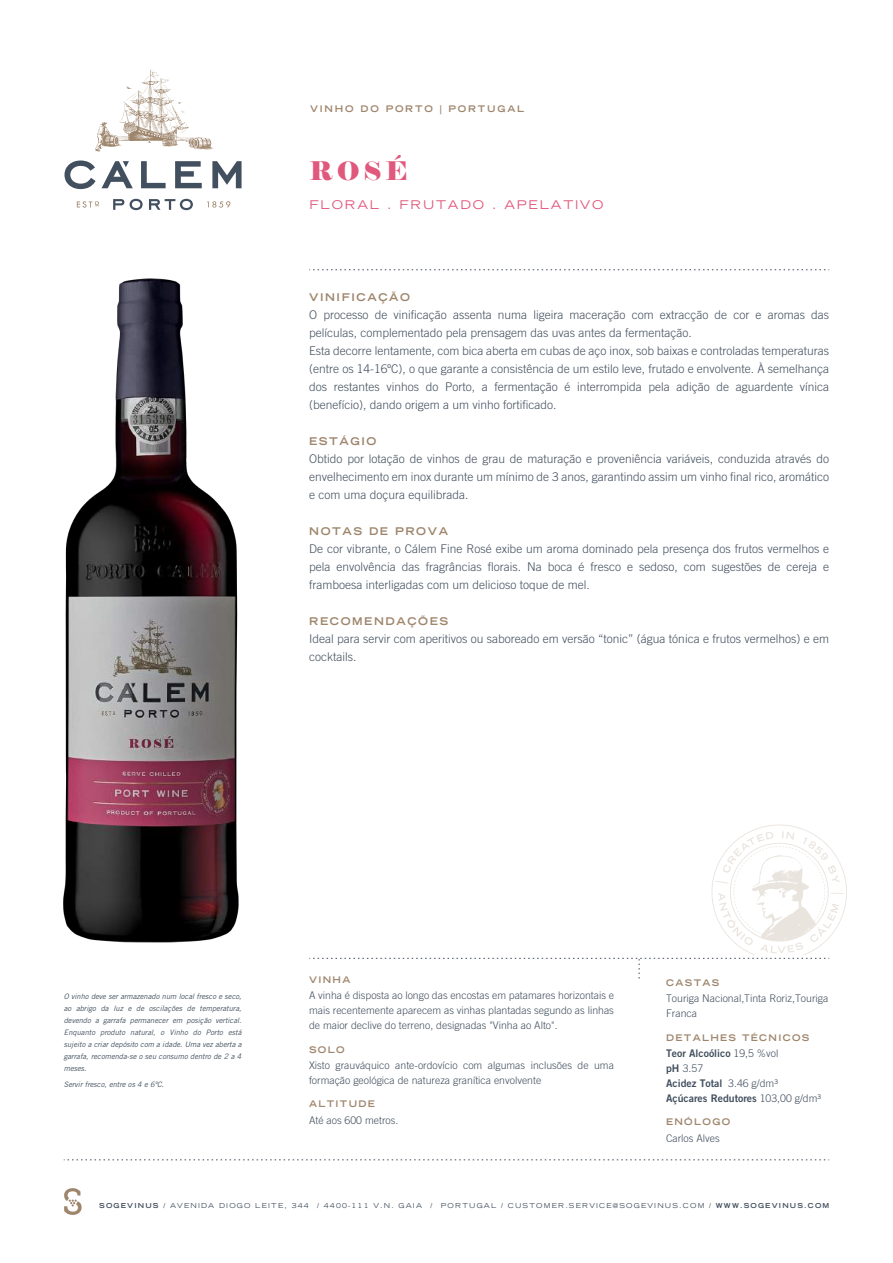
<style>
.page{position:relative;width:893px;height:1263px;background:#fff}
.page>*{position:absolute;margin:0;border:0;box-sizing:border-box;transform-origin:0 0}
.t1{font:25.5px "Elephant";color:#e0587c}
.t2{font:300 12px/18px "Trade Gothic LT Std";color:#424f5e}
.t3{font:expanded 12px "Trade Gothic LT Std";letter-spacing:.15em;color:#e0587c}
.t4{font:300 10.5px/15px "Trade Gothic LT Std";color:#424f5e}
.t5{font:10.5px/15px "Trade Gothic LT Std Bd 2";color:#424f5e}
.t6{font:700 expanded 10.5px "Trade Gothic LT";letter-spacing:.15em;color:#9e856c}
.t7{font:700 expanded 9px "Trade Gothic LT";letter-spacing:.15em;color:#9e856c}
.t8{font:700 expanded 9px "Trade Gothic LT";letter-spacing:.2em;color:#9e856c}
.t9{font:italic 7.5px/12px "Trade Gothic LT Std";color:#424f5e;text-align:justify}
.t10{font:expanded 6.75px "Trade Gothic LT Std";letter-spacing:.175em;color:#424f5e}
.s1{font-family:"Trade Gothic LT Std";font-weight:300}
.s2{font-family:"Trade Gothic LT Std Bd 2";font-weight:400}
.s3{font-family:"Trade Gothic LT";font-weight:700}
</style>
<div class="page">
<img style="left:63px;top:270px;width:261px;height:673px">
<svg style="left:309px;top:269px;width:520px;height:1px"></svg>
<svg style="left:64px;top:1159px;width:765px;height:1px"></svg>
<svg style="left:64px;top:1188px;width:18px;height:27px"></svg>
<svg style="left:309px;top:824px;width:538px;height:155px"></svg>
<svg style="left:64px;top:160px;width:178px;height:29px"></svg>
<svg style="left:77px;top:199px;width:153px;height:11px"></svg>
<svg style="left:95px;top:69px;width:119px;height:83px"></svg>
<p class="t8" style="left:310px;top:103px;width:216px">VINHO DO PORTO | PORTUGAL</p>
<h1 class="t1" style="left:310px;top:155px;width:100px">ROSÉ</h1>
<p class="t3" style="left:309px;top:197px;width:295px">FLORAL . FRUTADO . APELATIVO</p>
<p class="t6" style="left:309px;top:291px;width:102px">VINIFICAÇÃO</p>
<p class="t2" style="left:309px;top:306px;width:522px">O processo de vinificação assenta numa ligeira maceração com extracção de cor e aromas das películas, complementado pela prensagem das uvas antes da fermentação.<br>Esta decorre lentamente, com bica aberta em cubas de aço inox, sob baixas e controladas temperaturas (entre os 14-16ºC), o que garante a consistência de um estilo leve, frutado e envolvente. À semelhança dos restantes vinhos do Porto, a fermentação é interrompida pela adição de aguardente vínica (benefício), dando origem a um vinho fortificado.</p>
<p class="t6" style="left:309px;top:435px;width:69px">ESTÁGIO</p>
<p class="t2" style="left:309px;top:450px;width:521px;text-align:justify">Obtido por lotação de vinhos de grau de maturação e proveniência variáveis, conduzida através do envelhecimento em inox durante um mínimo de 3 anos, garantindo assim um vinho final rico, aromático e com uma doçura equilibrada.</p>
<p class="t6" style="left:309px;top:525px;width:140px">NOTAS DE PROVA</p>
<p class="t2" style="left:309px;top:540px;width:522px;text-align:justify">De cor vibrante, o Cálem Fine Rosé exibe um aroma dominado pela presença dos frutos vermelhos e pela envolvência das fragrâncias florais. Na boca é fresco e sedoso, com sugestões de cereja e framboesa interligadas com um delicioso toque de mel.</p>
<p class="t6" style="left:309px;top:615px;width:141px">RECOMENDAÇÕES</p>
<p class="t2" style="left:309px;top:630px;width:521px">Ideal para servir com aperitivos ou saboreado em versão “tonic” (água tónica e frutos vermelhos) e em cocktails.</p>
<p class="t9" style="left:64px;top:990px;width:179px">O vinho deve ser armazenado num local fresco e seco, ao abrigo da luz e de oscilações de temperatura, devendo a garrafa permanecer em posição vertical.<br>Enquanto produto natural, o Vinho do Porto está sujeito a criar depósito com a idade. Uma vez aberta a garrafa, recomenda-se o seu consumo dentro de 2 a 4 meses.</p>
<p class="t9" style="left:64px;top:1078px;width:102px">Servir fresco, entre os 4 e 6ºC.</p>
<p class="t7" style="left:309px;top:974px;width:43px">VINHA</p>
<p class="t4" style="left:309px;top:988px;width:306px;text-align:justify">A vinha é disposta ao longo das encostas em patamares horizontais e mais recentemente aparecem as vinhas plantadas segundo as linhas de maior declive do terreno, designadas "Vinha ao Alto".</p>
<p class="t7" style="left:309px;top:1043px;width:37px">SOLO</p>
<p class="t4" style="left:309px;top:1058px;width:306px">Xisto grauváquico ante-ordovício com algumas inclusões de uma formação geológica de natureza granítica envolvente</p>
<p class="t7" style="left:309px;top:1098px;width:67px">ALTITUDE</p>
<p class="t4" style="left:309px;top:1112px;width:91px">Até aos 600 metros.</p>
<p class="t7" style="left:666px;top:977px;width:55px">CASTAS</p>
<p class="t4" style="left:666px;top:991px;width:164px">Touriga Nacional,Tinta Roriz,Touriga<br>Franca</p>
<p class="t7" style="left:666px;top:1031px;width:145px">DETALHES TÉCNICOS</p>
<p class="t5" style="left:666px;top:1046px;width:114px">Teor Alcoólico <span class="s1">19,5 %vol</span></p>
<p class="t4" style="left:666px;top:1061px;width:39px"><span class="s2">pH</span> 3.57</p>
<p class="t5" style="left:666px;top:1076px;width:156px">Acidez Total <span class="s1">3.46 g/dm³<br></span>Açúcares Redutores <span class="s1">103,00 g/dm³</span></p>
<p class="t7" style="left:666px;top:1116px;width:66px">ENÓLOGO</p>
<p class="t4" style="left:666px;top:1130px;width:55px">Carlos Alves</p>
<p class="t10" style="left:99px;top:1201px;width:211px"><span class="s3">SOGEVINUS</span> / AVENIDA DIOGO LEITE, 344</p>
<p class="t10" style="left:317px;top:1201px;width:106px">/ 4400-111 V.N. GAIA</p>
<p class="t10" style="left:430px;top:1201px;width:400px">/ PORTUGAL / CUSTOMER.SERVICE@SOGEVINUS.COM / <span class="s3">WWW.SOGEVINUS.COM</span></p>
</div>
